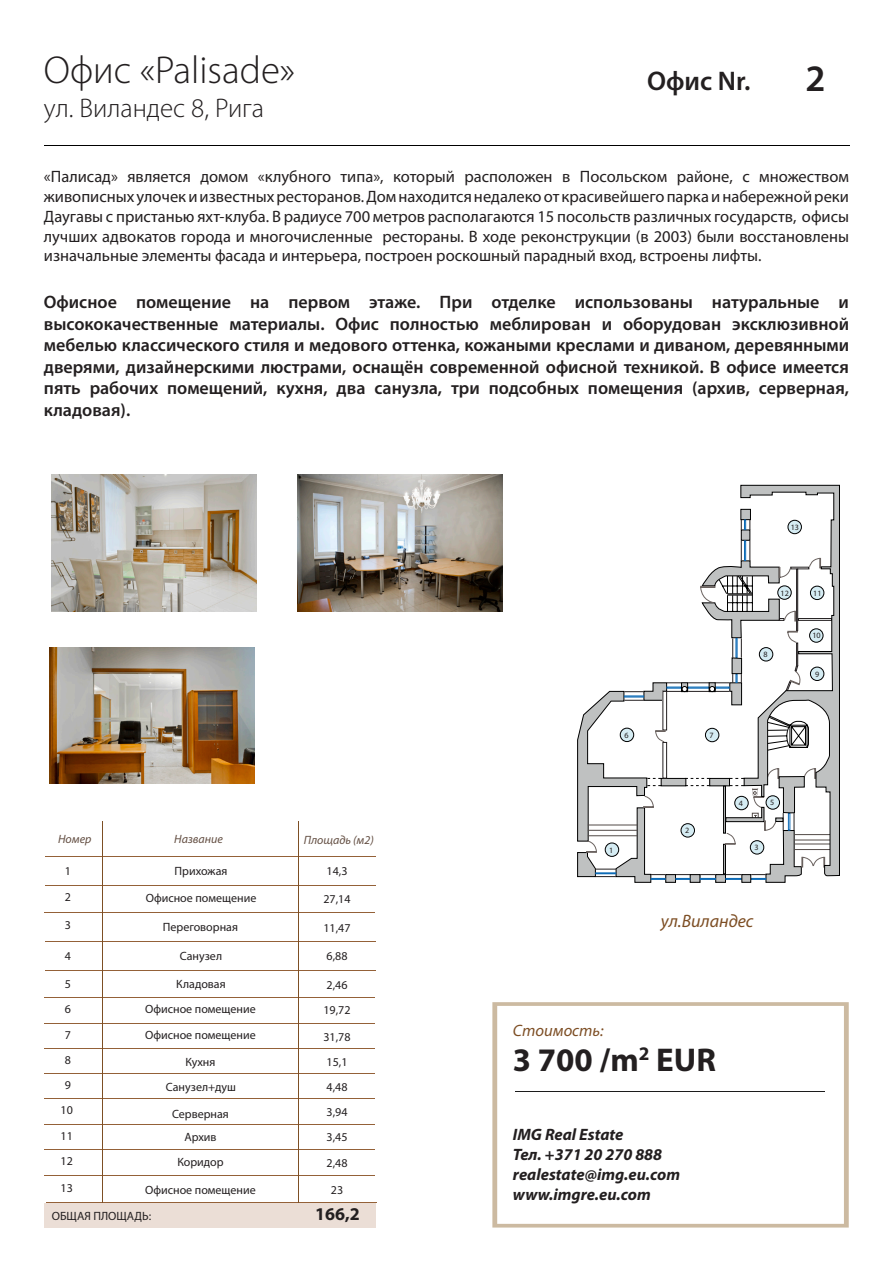
<style>
.page{position:relative;width:893px;height:1263px;background:#fff}
.page>*{position:absolute;margin:0;border:0;box-sizing:border-box;transform-origin:0 0}
.t1{font:300 39px "Myriad Pro";color:#231f20}
.t2{font:600 37.5px "Myriad Pro";color:#231f20}
.t3{font:700 33px "Myriad Pro";color:#231f20}
.t4{font:300 27px "Myriad Pro";color:#231f20}
.t5{font:600 27px "Myriad Pro";color:#231f20}
.t6{font:600 18px/21.6px "Myriad Pro";color:#231f20;text-align:justify}
.t7{font:italic 18px "Myriad Pro";color:#7d4e24}
.t8{font:700 18px "Myriad Pro";color:#231f20}
.t9{font:16.5px/19.8px "Myriad Pro";color:#231f20;text-align:justify}
.t10{font:italic 700 16.5px "Myriad Pro";color:#231f20}
.t11{font:italic 16.5px "Myriad Pro";color:#7d4e24}
.t12{font:12px "Myriad Pro";color:#231f20}
.t13{font:italic 12px "Myriad Pro";color:#634e42}
.t14{font:8.1px "Myriad Pro";color:#231f20}
</style>
<div class="page">
<hr style="left:44px;top:145px;width:805px;height:1px;background:#000">
<svg style="left:492px;top:1002px;width:357px;height:225px"></svg>
<hr style="left:515px;top:1091px;width:310px;height:1px;background:#1c1c1c">
<svg style="left:577px;top:485px;width:263px;height:398px"></svg>
<hr style="left:45px;top:856px;width:331px;height:1px;background:#946138">
<hr style="left:45px;top:885px;width:331px;height:1px;background:#946138">
<hr style="left:44px;top:912px;width:331px;height:1px;background:#946138">
<hr style="left:45px;top:941px;width:331px;height:1px;background:#946138">
<hr style="left:45px;top:970px;width:331px;height:1px;background:#946138">
<hr style="left:44px;top:997px;width:331px;height:1px;background:#946138">
<hr style="left:44px;top:1023px;width:331px;height:1px;background:#946138">
<hr style="left:44px;top:1048px;width:331px;height:1px;background:#946138">
<hr style="left:44px;top:1073px;width:331px;height:1px;background:#946138">
<hr style="left:44px;top:1099px;width:331px;height:1px;background:#946138">
<hr style="left:44px;top:1124px;width:331px;height:1px;background:#946138">
<hr style="left:44px;top:1149px;width:331px;height:1px;background:#946138">
<hr style="left:44px;top:1175px;width:331px;height:1px;background:#946138">
<hr style="left:46px;top:1202px;width:331px;height:1px;background:#946138">
<hr style="left:102px;top:821px;width:1px;height:381px;background:#7d4f24">
<hr style="left:299px;top:821px;width:1px;height:381px;background:#7d4f24">
<div style="left:44px;top:1203px;width:332px;height:24px;background:#ebded6"></div>
<img style="left:298px;top:475px;width:205px;height:137px">
<img style="left:50px;top:648px;width:204px;height:136px">
<img style="left:52px;top:475px;width:204px;height:136px">
<p class="t1" style="left:44px;top:49px;width:253px">Офис «Palisade»</p>
<p class="t4" style="left:44px;top:93px;width:222px">ул. Виландес 8, Рига</p>
<p class="t5" style="left:647px;top:64px;width:105px">Офис Nr.</p>
<p class="t2" style="left:805px;top:55px;width:22px">2</p>
<p class="t9" style="left:44px;top:166px;width:807px">«Палисад» является домом «клубного типа», который расположен в Посольском районе, с множеством живописных улочек и известных ресторанов. Дом находится недалеко от красивейшего парка и набережной реки Даугавы с пристанью яхт-клуба. В радиусе 700 метров располагаются 15 посольств различных государств, офисы лучших адвокатов города и многочисленные рестораны. В ходе реконструкции (в 2003) были восстановлены изначальные элементы фасада и интерьера, построен роскошный парадный вход, встроены лифты.</p>
<p class="t6" style="left:44px;top:291px;width:807px">Офисное помещение на первом этаже. При отделке использованы натуральные и высококачественные материалы. Офис полностью меблирован и оборудован эксклюзивной мебелью классического стиля и медового оттенка, кожаными креслами и диваном, деревянными дверями, дизайнерскими люстрами, оснащён современной офисной техникой. В офисе имеется пять рабочих помещений, кухня, два санузла, три подсобных помещения (архив, серверная, кладовая).</p>
<p class="t14" style="left:791px;top:522px;width:10px">13</p>
<p class="t14" style="left:780px;top:588px;width:10px">12</p>
<p class="t14" style="left:813px;top:588px;width:10px">11</p>
<p class="t13" style="left:58px;top:831px;width:35px">Номер</p>
<p class="t13" style="left:174px;top:831px;width:50px">Название</p>
<p class="t13" style="left:304px;top:832px;width:72px">Площадь (м2)</p>
<p class="t12" style="left:175px;top:863px;width:54px">Прихожая</p>
<p class="t12" style="left:146px;top:891px;width:112px">Офисное помещение</p>
<p class="t12" style="left:65px;top:863px;width:8px">1</p>
<p class="t12" style="left:327px;top:863px;width:22px">14,3</p>
<p class="t12" style="left:323px;top:891px;width:29px">27,14</p>
<p class="t12" style="left:323px;top:921px;width:29px">11,47</p>
<p class="t12" style="left:327px;top:949px;width:22px">6,88</p>
<p class="t12" style="left:327px;top:978px;width:22px">2,46</p>
<p class="t12" style="left:323px;top:1002px;width:29px">19,72</p>
<p class="t12" style="left:323px;top:1029px;width:29px">31,78</p>
<p class="t12" style="left:327px;top:1054px;width:22px">15,1</p>
<p class="t12" style="left:327px;top:1079px;width:22px">4,48</p>
<p class="t12" style="left:327px;top:1104px;width:22px">3,94</p>
<p class="t12" style="left:327px;top:1130px;width:22px">3,45</p>
<p class="t12" style="left:327px;top:1155px;width:22px">2,48</p>
<p class="t12" style="left:331px;top:1182px;width:14px">23</p>
<p class="t8" style="left:315px;top:1202px;width:46px">166,2</p>
<p class="t12" style="left:65px;top:890px;width:8px">2</p>
<p class="t12" style="left:65px;top:917px;width:8px">3</p>
<p class="t12" style="left:65px;top:948px;width:8px">4</p>
<p class="t12" style="left:65px;top:976px;width:8px">5</p>
<p class="t12" style="left:65px;top:1001px;width:8px">6</p>
<p class="t12" style="left:65px;top:1028px;width:8px">7</p>
<p class="t12" style="left:65px;top:1052px;width:8px">8</p>
<p class="t12" style="left:65px;top:1078px;width:8px">9</p>
<p class="t12" style="left:61px;top:1103px;width:14px">10</p>
<p class="t12" style="left:61px;top:1128px;width:14px">11</p>
<p class="t12" style="left:61px;top:1153px;width:14px">12</p>
<p class="t12" style="left:61px;top:1181px;width:14px">13</p>
<p class="t12" style="left:52px;top:1208px;width:101px">ОБЩАЯ ПЛОЩАДЬ:</p>
<p class="t12" style="left:163px;top:919px;width:77px">Переговорная</p>
<p class="t12" style="left:180px;top:949px;width:44px">Санузел</p>
<p class="t12" style="left:176px;top:977px;width:51px">Кладовая</p>
<p class="t12" style="left:145px;top:1001px;width:112px">Офисное помещение</p>
<p class="t12" style="left:145px;top:1027px;width:112px">Офисное помещение</p>
<p class="t12" style="left:185px;top:1054px;width:32px">Кухня</p>
<p class="t12" style="left:166px;top:1079px;width:72px">Санузел+душ</p>
<p class="t12" style="left:172px;top:1106px;width:58px">Серверная</p>
<p class="t12" style="left:184px;top:1130px;width:34px">Архив</p>
<p class="t12" style="left:177px;top:1155px;width:48px">Коридор</p>
<p class="t12" style="left:145px;top:1182px;width:112px">Офисное помещение</p>
<p class="t14" style="left:763px;top:649px;width:6px">8</p>
<p class="t14" style="left:624px;top:730px;width:6px">6</p>
<p class="t14" style="left:709px;top:730px;width:6px">7</p>
<p class="t14" style="left:685px;top:825px;width:6px">2</p>
<p class="t14" style="left:739px;top:798px;width:6px">4</p>
<p class="t14" style="left:770px;top:798px;width:6px">5</p>
<p class="t14" style="left:609px;top:845px;width:6px">1</p>
<p class="t14" style="left:754px;top:842px;width:6px">3</p>
<p class="t11" style="left:513px;top:1020px;width:92px">Стоимость:</p>
<p class="t7" style="left:661px;top:910px;width:94px">ул.Виландес</p>
<p class="t3" style="left:513px;top:1039px;width:204px">3 700 /m<sup>2</sup> EUR</p>
<p class="t10" style="left:513px;top:1124px;width:112px">IMG Real Estate</p>
<p class="t10" style="left:513px;top:1144px;width:151px">Тел. +371 20 270 888</p>
<p class="t10" style="left:513px;top:1164px;width:169px">realestate@img.eu.com</p>
<p class="t10" style="left:513px;top:1183px;width:139px">www.imgre.eu.com</p>
<p class="t14" style="left:812px;top:631px;width:10px">10</p>
<p class="t14" style="left:815px;top:669px;width:6px">9</p>
</div>
